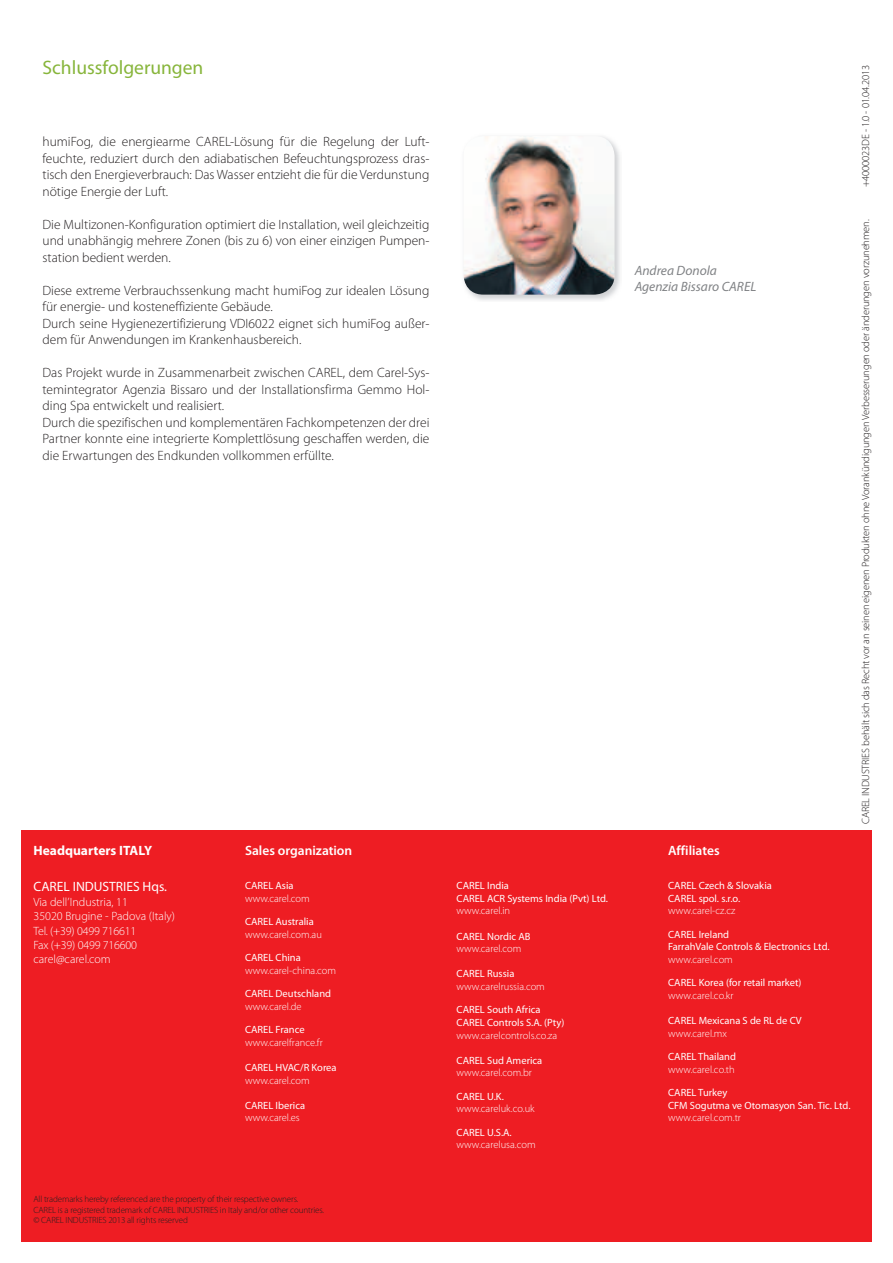
<style>
.page{position:relative;width:893px;height:1263px;background:#fff}
.page>*{position:absolute;margin:0;border:0;box-sizing:border-box;transform-origin:0 0}
.t1{font:19.5px "Myriad Pro";color:#87b53b}
.t2{font:300 13.5px/16.5px "Myriad Pro";color:#231f20;text-align:justify}
.t3{font:italic 13.5px/16.5px "Myriad Pro";color:#808285}
.t4{font:600 13.5px "Myriad Pro";color:#fff}
.t5{font:13.5px "Myriad Pro";color:#fff}
.t6{font:700 13.5px "Myriad Pro";color:#fff}
.t7{font:300 12px/14.4px "Myriad Pro";color:#fff}
.t8{font:10.5px/12.6px "Myriad Pro";color:#fff}
.t9{font:300 10.5px "Myriad Pro";color:#fff}
.t10{font:300 10.5px "Myriad Pro";letter-spacing:-.015em;color:#231f20}
.t11{font:300 9px/10.8px "Myriad Pro";letter-spacing:-.015em;color:#231f20}
</style>
<div class="page">
<div style="left:21px;top:830px;width:851px;height:412px;background:#ee1d23"></div>
<img style="left:463px;top:136px;width:152px;height:159px">
<h1 class="t1" style="left:43px;top:56px;width:162px">Schlussfolgerungen</h1>
<p class="t2" style="left:43px;top:133px;width:388px">humiFog, die energiearme CAREL-Lösung für die Regelung der Luft&shy;feuchte, reduziert durch den adiabatischen Befeuchtungsprozess dras&shy;tisch den Energieverbrauch: Das Wasser entzieht die für die Verdunstung nötige Energie der Luft.</p>
<p class="t2" style="left:43px;top:216px;width:388px">Die Multizonen-Konfiguration optimiert die Installation, weil gleichzeitig und unabhängig mehrere Zonen (bis zu 6) von einer einzigen Pumpen&shy;station bedient werden.</p>
<p class="t2" style="left:43px;top:282px;width:388px;text-align:left">Diese extreme Verbrauchssenkung macht humiFog zur idealen Lösung für energie- und kosteneffiziente Gebäude.<br>Durch seine Hygienezertifizierung VDI6022 eignet sich humiFog außer&shy;dem für Anwendungen im Krankenhausbereich.</p>
<p class="t2" style="left:43px;top:364px;width:388px;text-align:left">Das Projekt wurde in Zusammenarbeit zwischen CAREL, dem Carel-Sys&shy;temintegrator Agenzia Bissaro und der Installationsfirma Gemmo Hol&shy;ding Spa entwickelt und realisiert.<br>Durch die spezifischen und komplementären Fachkompetenzen der drei Partner konnte eine integrierte Komplettlösung geschaffen werden, die die Erwartungen des Endkunden vollkommen erfüllte.</p>
<p class="t3" style="left:635px;top:262px;width:123px">Andrea Donola<br>Agenzia Bissaro CAREL</p>
<p class="t10" style="left:859px;top:187px;width:123px;rotate:-90deg">+4000023DE - 1.0 - 01.04.2013</p>
<p class="t10" style="left:859px;top:824px;width:606px;rotate:-90deg">CAREL INDUSTRIES behält sich das Recht vor an seinen eigenen Produkten ohne Vorankündigungen Verbesserungen oder änderungen vorzunehmen.</p>
<p class="t6" style="left:33px;top:842px;width:120px">Headquarters ITALY</p>
<p class="t4" style="left:245px;top:842px;width:109px">Sales organization</p>
<p class="t4" style="left:668px;top:842px;width:53px">Affiliates</p>
<p class="t5" style="left:33px;top:878px;width:135px">CAREL INDUSTRIES Hqs.</p>
<p class="t7" style="left:33px;top:894px;width:143px">Via dell’Industria, 11<br>35020 Brugine - Padova (Italy)<br>Tel. (+39) 0499 716611<br>Fax (+39) 0499 716600 carel@carel.com</p>
<p class="t8" style="left:245px;top:879px;width:50px">CAREL Asia</p>
<p class="t9" style="left:245px;top:892px;width:66px">www.carel.com</p>
<p class="t8" style="left:245px;top:915px;width:70px">CAREL Australia</p>
<p class="t9" style="left:245px;top:928px;width:78px">www.carel.com.au</p>
<p class="t8" style="left:245px;top:951px;width:57px">CAREL China</p>
<p class="t9" style="left:245px;top:964px;width:93px">www.carel-china.com</p>
<p class="t8" style="left:245px;top:987px;width:88px">CAREL Deutschland</p>
<p class="t9" style="left:245px;top:1000px;width:58px">www.carel.de</p>
<p class="t8" style="left:245px;top:1023px;width:61px">CAREL France</p>
<p class="t9" style="left:245px;top:1036px;width:79px">www.carelfrance.fr</p>
<p class="t8" style="left:245px;top:1061px;width:93px">CAREL HVAC/R Korea</p>
<p class="t9" style="left:245px;top:1074px;width:66px">www.carel.com</p>
<p class="t8" style="left:245px;top:1099px;width:62px">CAREL Iberica</p>
<p class="t9" style="left:245px;top:1111px;width:56px">www.carel.es</p>
<p class="t8" style="left:457px;top:879px;width:153px">CAREL India<br>CAREL ACR Systems India (Pvt) Ltd.</p>
<p class="t9" style="left:457px;top:904px;width:55px">www.carel.in</p>
<p class="t8" style="left:457px;top:930px;width:75px">CAREL Nordic AB</p>
<p class="t9" style="left:457px;top:942px;width:66px">www.carel.com</p>
<p class="t8" style="left:457px;top:967px;width:59px">CAREL Russia</p>
<p class="t9" style="left:457px;top:980px;width:90px">www.carelrussia.com</p>
<p class="t8" style="left:457px;top:1003px;width:109px">CAREL South Africa<br>CAREL Controls S.A. (Pty)</p>
<p class="t9" style="left:457px;top:1029px;width:102px">www.carelcontrols.co.za</p>
<p class="t8" style="left:457px;top:1054px;width:87px">CAREL Sud America</p>
<p class="t9" style="left:457px;top:1066px;width:77px">www.carel.com.br</p>
<p class="t8" style="left:457px;top:1090px;width:49px">CAREL U.K.</p>
<p class="t9" style="left:457px;top:1102px;width:80px">www.careluk.co.uk</p>
<p class="t8" style="left:457px;top:1126px;width:57px">CAREL U.S.A.</p>
<p class="t9" style="left:457px;top:1138px;width:81px">www.carelusa.com</p>
<p class="t8" style="left:668px;top:879px;width:105px">CAREL Czech &amp; Slovakia<br>CAREL spol. s.r.o.</p>
<p class="t9" style="left:668px;top:904px;width:69px">www.carel-cz.cz</p>
<p class="t8" style="left:668px;top:928px;width:163px">CAREL Ireland<br>FarrahVale Controls &amp; Electronics Ltd.</p>
<p class="t9" style="left:668px;top:953px;width:66px">www.carel.com</p>
<p class="t8" style="left:668px;top:976px;width:135px">CAREL Korea (for retail market)</p>
<p class="t9" style="left:668px;top:989px;width:67px">www.carel.co.kr</p>
<p class="t8" style="left:668px;top:1014px;width:135px">CAREL Mexicana S de RL de CV</p>
<p class="t9" style="left:668px;top:1027px;width:60px">www.carel.mx</p>
<p class="t8" style="left:668px;top:1050px;width:69px">CAREL Thailand</p>
<p class="t9" style="left:668px;top:1063px;width:68px">www.carel.co.th</p>
<p class="t8" style="left:668px;top:1086px;width:184px">CAREL Turkey<br>CFM Sogutma ve Otomasyon San. Tic. Ltd.</p>
<p class="t9" style="left:668px;top:1112px;width:74px">www.carel.com.tr</p>
<p class="t11" style="left:33px;top:1193px;width:292px">All trademarks hereby referenced are the property of their respective owners.<br>CAREL is a registered trademark of CAREL INDUSTRIES in Italy and/or other countries. © CAREL INDUSTRIES 2013 all rights reserved</p>
</div>
